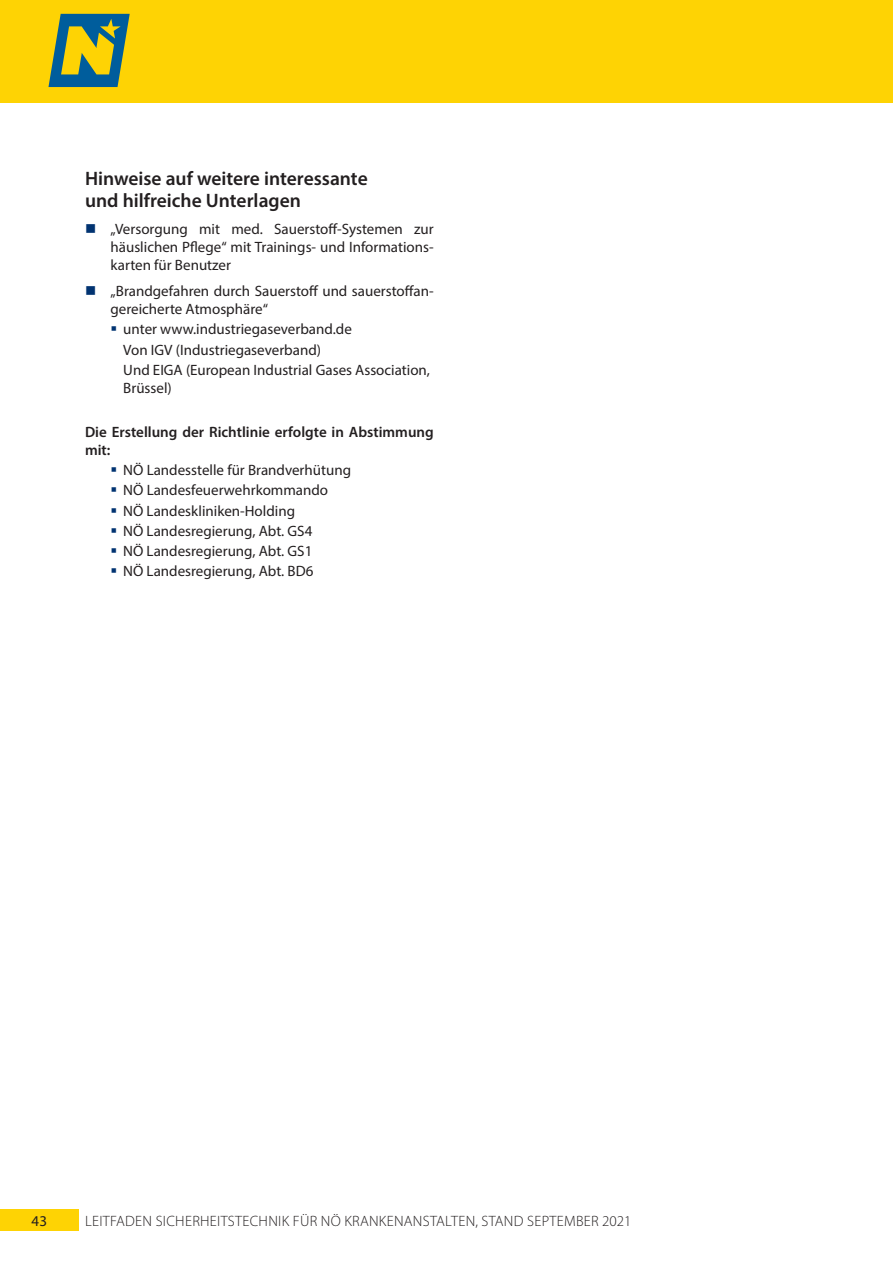
<style>
.page{position:relative;width:893px;height:1263px;background:#fff}
.page>*{position:absolute;margin:0;border:0;box-sizing:border-box;transform-origin:0 0}
.t1{font:600 19.5px/22.5px "Myriad Pro";color:#231f20}
.t2{font:15px/18px "Myriad Pro";color:#231f20}
.t3{font:300 15px "Myriad Pro";letter-spacing:.02em;color:#231f20}
.t4{font:600 15px/18px "Myriad Pro";color:#231f20}
.s1{color:#013371}
</style>
<div class="page">
<div style="left:0;top:0;width:893px;height:103px;background:#fed304"></div>
<svg style="left:48px;top:14px;width:82px;height:73px"></svg>
<div style="left:0;top:1210px;width:79px;height:21px;background:#fed304"></div>
<h1 class="t1" style="left:85px;top:166px;width:284px">Hinweise auf weitere interessante und hilfreiche Unterlagen</h1>
<p class="t2" style="left:111px;top:219px;width:325px;text-align:justify;text-indent:-26px"><span class="s1">■</span> „Versorgung mit med. Sauerstoff-Systemen zur häuslichen Pflege“ mit Trainings- und Informations&shy;karten für Benutzer</p>
<p class="t2" style="left:111px;top:282px;width:325px;text-indent:-26px"><span class="s1">■</span> „Brandgefahren durch Sauerstoff und sauerstoffan&shy;gereicherte Atmosphäre“</p>
<p class="t2" style="left:123px;top:319px;width:308px;line-height:20.1px;text-indent:-13px"><span class="s1">▪</span> unter www.industriegaseverband.de<br>Von IGV (Industriegaseverband)<br>Und EIGA (European Industrial Gases Association,</p>
<p class="t2" style="left:123px;top:378px;width:50px">Brüssel)</p>
<p class="t4" style="left:85px;top:423px;width:350px">Die Erstellung der Richtlinie erfolgte in Abstimmung mit:</p>
<p class="t2" style="left:111px;top:461px;width:242px"><span class="s1">▪</span> NÖ Landesstelle für Brandverhütung</p>
<p class="t2" style="left:111px;top:481px;width:219px"><span class="s1">▪</span> NÖ Landesfeuerwehrkommando</p>
<p class="t2" style="left:111px;top:501px;width:186px"><span class="s1">▪</span> NÖ Landeskliniken-Holding</p>
<p class="t2" style="left:110px;top:521px;width:203px"><span class="s1">▪</span> NÖ Landesregierung, Abt. GS4</p>
<p class="t2" style="left:110px;top:541px;width:203px"><span class="s1">▪</span> NÖ Landesregierung, Abt. GS1</p>
<p class="t2" style="left:110px;top:562px;width:204px"><span class="s1">▪</span> NÖ Landesregierung, Abt. BD6</p>
<p class="t2" style="left:32px;top:1212px;width:17px">43</p>
<p class="t3" style="left:85px;top:1212px;width:548px">LEITFADEN SICHERHEITSTECHNIK FÜR NÖ KRANKENANSTALTEN, STAND SEPTEMBER 2021</p>
</div>
